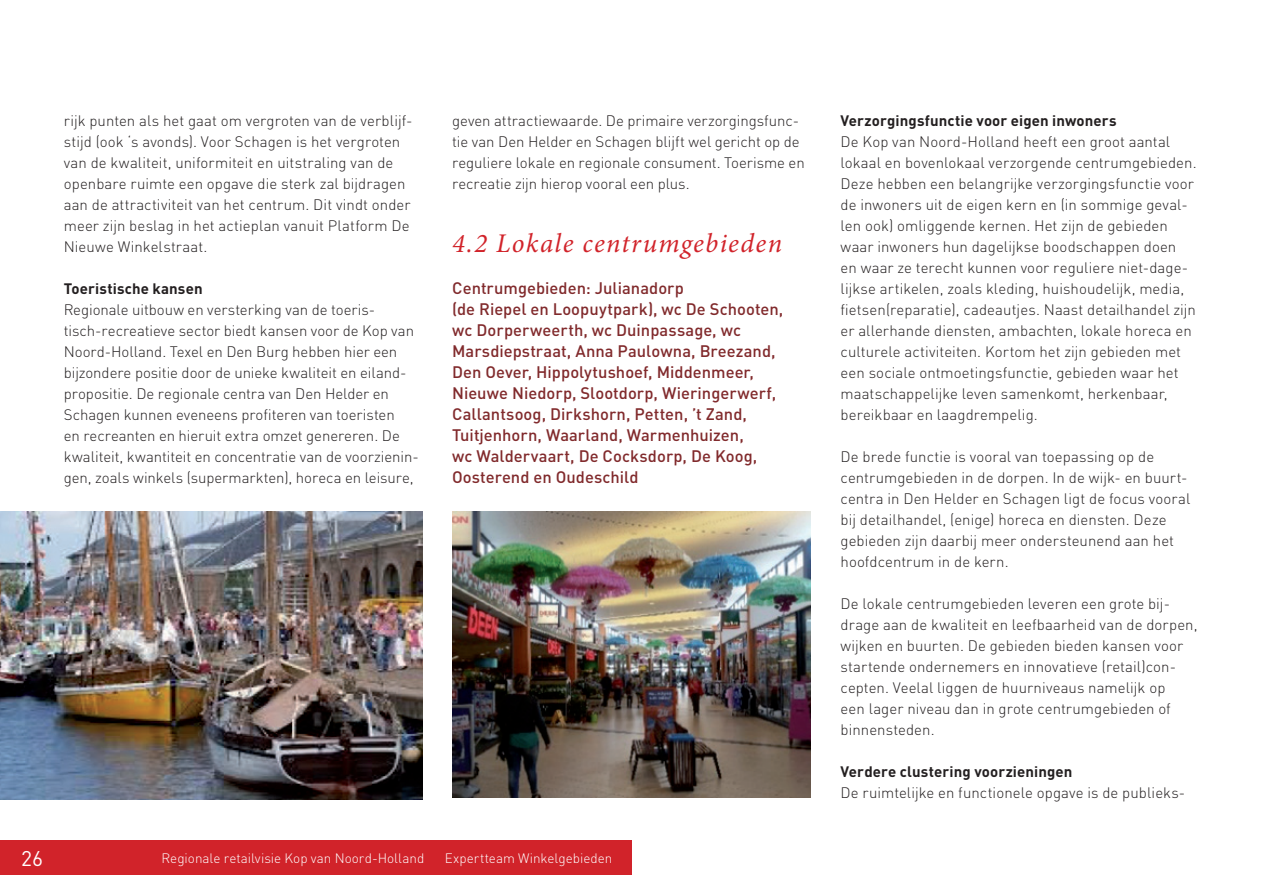
<style>
.page{position:relative;width:1263px;height:893px;background:#fff}
.page>*{position:absolute;margin:0;border:0;box-sizing:border-box;transform-origin:0 0}
.t1{font:italic 27px "Minion Pro";letter-spacing:.05em;color:#d1232a}
.t2{font:21px "DIN";color:#fff}
.t3{font:500 16.5px/21px "DIN";color:#812a2c}
.t4{font:300 15px/21px "DIN";color:#231f20}
.t5{font:700 15px "DIN";letter-spacing:.01em;color:#231f20}
.t6{font:300 13.5px "DIN";color:#fff}
</style>
<div class="page">
<div style="left:0;top:840px;width:631px;height:34px;background:#d1232a"></div>
<img style="left:0;top:512px;width:422px;height:287px">
<img style="left:452px;top:512px;width:359px;height:286px">
<p class="t4" style="left:64px;top:110px;width:350px">rijk punten als het gaat om vergroten van de verblijf&shy;stijd (ook ‘s avonds). Voor Schagen is het vergroten van de kwaliteit, uniformiteit en uitstraling van de openbare ruimte een opgave die sterk zal bijdragen aan de attractiviteit van het centrum. Dit vindt onder meer zijn beslag in het actieplan vanuit Platform De Nieuwe Winkelstraat.</p>
<p class="t5" style="left:64px;top:279px;width:140px">Toeristische kansen</p>
<p class="t4" style="left:64px;top:299px;width:356px">Regionale uitbouw en versterking van de toeris&shy;tisch-recreatieve sector biedt kansen voor de Kop van Noord-Holland. Texel en Den Burg hebben hier een bijzondere positie door de unieke kwaliteit en eiland&shy;propositie. De regionale centra van Den Helder en Schagen kunnen eveneens profiteren van toeristen<br>en recreanten en hieruit extra omzet genereren. De kwaliteit, kwantiteit en concentratie van de voorzienin&shy;gen, zoals winkels (supermarkten), horeca en leisure,</p>
<p class="t4" style="left:452px;top:110px;width:354px">geven attractiewaarde. De primaire verzorgingsfunc&shy;tie van Den Helder en Schagen blijft wel gericht op de reguliere lokale en regionale consument. Toerisme en recreatie zijn hierop vooral een plus.</p>
<h1 class="t1" style="left:452px;top:225px;width:331px">4.2 Lokale centrumgebieden</h1>
<p class="t3" style="left:452px;top:277px;width:333px">Centrumgebieden: Julianadorp<br>(de Riepel en Loopuytpark), wc De Schooten, wc Dorperweerth, wc Duinpassage, wc Marsdiepstraat, Anna Paulowna, Breezand, Den Oever, Hippolytushoef, Middenmeer, Nieuwe Niedorp, Slootdorp, Wieringerwerf, Callantsoog, Dirkshorn, Petten, ’t Zand, Tuitjenhorn, Waarland, Warmenhuizen,<br>wc Waldervaart, De Cocksdorp, De Koog, Oosterend en Oudeschild</p>
<h2 class="t2" style="left:21px;top:845px;width:23px">26</h2>
<p class="t6" style="left:162px;top:850px;width:264px">Regionale retailvisie Kop van Noord-Holland</p>
<p class="t6" style="left:445px;top:850px;width:169px">Expertteam Winkelgebieden</p>
<p class="t5" style="left:840px;top:111px;width:277px">Verzorgingsfunctie voor eigen inwoners</p>
<p class="t4" style="left:840px;top:131px;width:358px">De Kop van Noord-Holland heeft een groot aantal lokaal en bovenlokaal verzorgende centrumgebieden.<br>Deze hebben een belangrijke verzorgingsfunctie voor de inwoners uit de eigen kern en (in sommige geval&shy;len ook) omliggende kernen. Het zijn de gebieden waar inwoners hun dagelijkse boodschappen doen<br>en waar ze terecht kunnen voor reguliere niet-dage&shy;lijkse artikelen, zoals kleding, huishoudelijk, media, fietsen(reparatie), cadeautjes. Naast detailhandel zijn er allerhande diensten, ambachten, lokale horeca en culturele activiteiten. Kortom het zijn gebieden met een sociale ontmoetingsfunctie, gebieden waar het maatschappelijke leven samenkomt, herkenbaar, bereikbaar en laagdrempelig.</p>
<p class="t4" style="left:840px;top:446px;width:351px">De brede functie is vooral van toepassing op de centrumgebieden in de dorpen. In de wijk- en buurt&shy;centra in Den Helder en Schagen ligt de focus vooral bij detailhandel, (enige) horeca en diensten. Deze gebieden zijn daarbij meer ondersteunend aan het hoofdcentrum in de kern.</p>
<p class="t4" style="left:840px;top:593px;width:359px">De lokale centrumgebieden leveren een grote bij&shy;drage aan de kwaliteit en leefbaarheid van de dorpen, wijken en buurten. De gebieden bieden kansen voor startende ondernemers en innovatieve (retail)con&shy;cepten. Veelal liggen de huurniveaus namelijk op<br>een lager niveau dan in grote centrumgebieden of binnensteden.</p>
<p class="t5" style="left:840px;top:762px;width:233px">Verdere clustering voorzieningen</p>
<p class="t4" style="left:840px;top:782px;width:346px">De ruimtelijke en functionele opgave is de publieks-</p>
</div>
